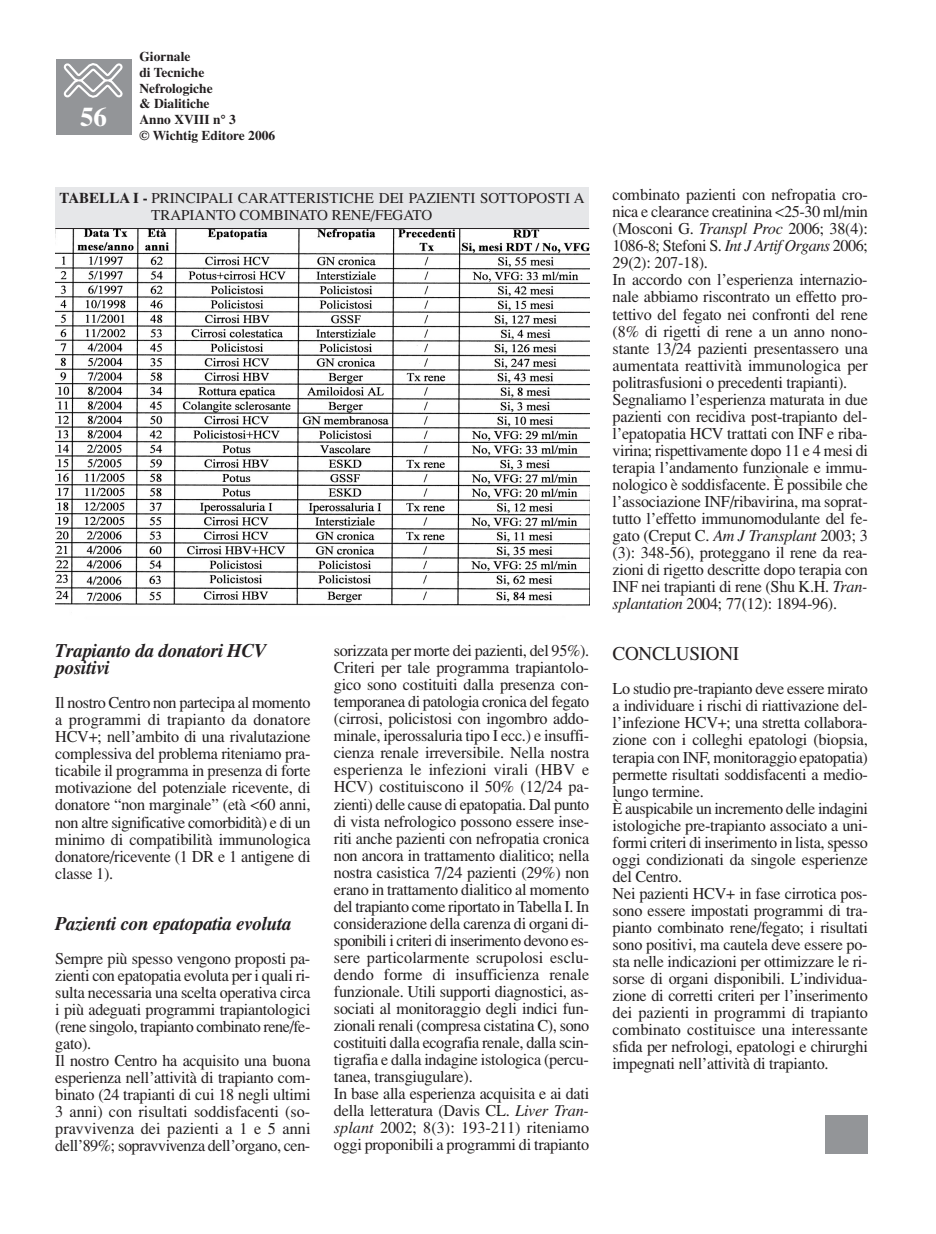
<style>
.page{position:relative;width:936px;height:1234px;background:#fff}
.page>*{position:absolute;margin:0;border:0;box-sizing:border-box;transform-origin:0 0}
.t1{font:27px "Times Bold TT";color:#fff}
.t2{font:italic 700 19.5px/17.1px "Times";letter-spacing:-.015em;color:#231f20}
.t3{font:19.5px "Times";letter-spacing:-.015em;color:#231f20}
.t4{font:16.5px/17px "Times";letter-spacing:-.015em;color:#231f20}
.t5{font:15px/16.5px "Times";letter-spacing:.005em;color:#231f20}
.t6{font:13.5px/15.8px "Times Bold TT";color:#231f20}
.s1{font-family:"Times Bold TT"}
.s2{font-family:"Times Italic TT"}
</style>
<div class="page">
<div style="left:56px;top:60px;width:75px;height:75px;background:#939598"></div>
<svg style="left:63px;top:63px;width:60px;height:35px"></svg>
<div style="left:825px;top:1114px;width:42px;height:38px;background:#939598"></div>
<img style="left:55px;top:229px;width:534px;height:377px">
<div style="left:55px;top:187px;width:534px;height:40px;background:#e6e7e9"></div>
<hr style="left:55px;top:228px;width:534px;height:1px;background:#231f20">
<h1 class="t1" style="left:80px;top:108px;width:28px">56</h1>
<p class="t6" style="left:139px;top:50px;width:137px">Giornale<br>di Tecniche<br>Nefrologiche<br>&amp; Dialitiche<br>Anno XVIII n° 3<br>© Wichtig Editore 2006</p>
<p class="t5" style="left:151px;top:191px;width:435px;text-indent:-92px"><span class="s1">TABELLA I -</span> PRINCIPALI CARATTERISTICHE DEI PAZIENTI SOTTOPOSTI A<br>TRAPIANTO COMBINATO RENE/FEGATO</p>
<p class="t2" style="left:55px;top:643px;width:213px">Trapianto da donatori HCV positivi</p>
<p class="t4" style="left:55px;top:695px;width:257px;text-align:justify">Il nostro Centro non partecipa al momento a programmi di trapianto da donatore HCV+; nell’ambito di una rivalutazione complessiva del problema riteniamo pra&shy;ticabile il programma in presenza di forte motivazione del potenziale ricevente, di donatore “non marginale” (età &lt;60 anni, non altre significative comorbidità) e di un minimo di compatibilità immunologica donatore/ricevente (1 DR e 1 antigene di classe 1).</p>
<p class="t2" style="left:55px;top:916px;width:237px">Pazienti con epatopatia evoluta</p>
<p class="t4" style="left:55px;top:951px;width:257px">Sempre più spesso vengono proposti pa&shy;zienti con epatopatia evoluta per i quali ri&shy;sulta necessaria una scelta operativa circa i più adeguati programmi trapiantologici (rene singolo, trapianto combinato rene/fe&shy;gato).<br>Il nostro Centro ha acquisito una buona esperienza nell’attività di trapianto com&shy;binato (24 trapianti di cui 18 negli ultimi 3 anni) con risultati soddisfacenti (so&shy;pravvivenza dei pazienti a 1 e 5 anni dell’89%; sopravvivenza dell’organo, cen-</p>
<p class="t4" style="left:334px;top:643px;width:257px">sorizzata per morte dei pazienti, del 95%).<br>Criteri per tale programma trapiantolo&shy;gico sono costituiti dalla presenza con&shy;temporanea di patologia cronica del fegato (cirrosi, policistosi con ingombro addo&shy;minale, iperossaluria tipo I ecc.) e insuffi&shy;cienza renale irreversibile. Nella nostra esperienza le infezioni virali (HBV e HCV) costituiscono il 50% (12/24 pa&shy;zienti) delle cause di epatopatia. Dal punto di vista nefrologico possono essere inse&shy;riti anche pazienti con nefropatia cronica non ancora in trattamento dialitico; nella nostra casistica 7/24 pazienti (29%) non erano in trattamento dialitico al momento del trapianto come riportato in Tabella I. In considerazione della carenza di organi di&shy;sponibili i criteri di inserimento devono es&shy;sere particolarmente scrupolosi esclu&shy;dendo forme di insufficienza renale funzionale. Utili supporti diagnostici, as&shy;sociati al monitoraggio degli indici fun&shy;zionali renali (compresa cistatina C), sono costituiti dalla ecografia renale, dalla scin&shy;tigrafia e dalla indagine istologica (percu&shy;tanea, transgiugulare).<br>In base alla esperienza acquisita e ai dati della letteratura (Davis CL. <span class="s2">Liver Tran&shy;splant</span> 2002; 8(3): 193-211) riteniamo oggi proponibili a programmi di trapianto</p>
<p class="t4" style="left:612px;top:188px;width:257px">combinato pazienti con nefropatia cro&shy;nica e clearance creatinina &lt;25-30 ml/min (Mosconi G. <span class="s2">Transpl Proc</span> 2006; 38(4):<br>1086-8; Stefoni S. <span class="s2">Int J Artif Organs</span> 2006; 29(2): 207-18).<br>In accordo con l’esperienza internazio&shy;nale abbiamo riscontrato un effetto pro&shy;tettivo del fegato nei confronti del rene (8% di rigetti di rene a un anno nono&shy;stante 13/24 pazienti presentassero una aumentata reattività immunologica per politrasfusioni o precedenti trapianti).<br>Segnaliamo l’esperienza maturata in due pazienti con recidiva post-trapianto del&shy;l’epatopatia HCV trattati con INF e riba&shy;virina; rispettivamente dopo 11 e 4 mesi di terapia l’andamento funzionale e immu&shy;nologico è soddisfacente. È possibile che l’associazione INF/ribavirina, ma soprat&shy;tutto l’effetto immunomodulante del fe&shy;gato (Creput C. <span class="s2">Am J Transplant</span> 2003; 3 (3): 348-56), proteggano il rene da rea&shy;zioni di rigetto descritte dopo terapia con INF nei trapianti di rene (Shu K.H. <span class="s2">Tran&shy;splantation</span> 2004; 77(12): 1894-96).</p>
<p class="t3" style="left:612px;top:646px;width:128px">CONCLUSIONI</p>
<p class="t4" style="left:612px;top:681px;width:257px">Lo studio pre-trapianto deve essere mirato a individuare i rischi di riattivazione del&shy;l’infezione HCV+; una stretta collabora&shy;zione con i colleghi epatologi (biopsia, terapia con INF, monitoraggio epatopatia) permette risultati soddisfacenti a medio&shy;lungo termine.<br>È auspicabile un incremento delle indagini istologiche pre-trapianto associato a uni&shy;formi criteri di inserimento in lista, spesso oggi condizionati da singole esperienze del Centro.<br>Nei pazienti HCV+ in fase cirrotica pos&shy;sono essere impostati programmi di tra&shy;pianto combinato rene/fegato; i risultati sono positivi, ma cautela deve essere po&shy;sta nelle indicazioni per ottimizzare le ri&shy;sorse di organi disponibili. L’individua&shy;zione di corretti criteri per l’inserimento dei pazienti in programmi di trapianto combinato costituisce una interessante sfida per nefrologi, epatologi e chirurghi impegnati nell’attività di trapianto.</p>
</div>
